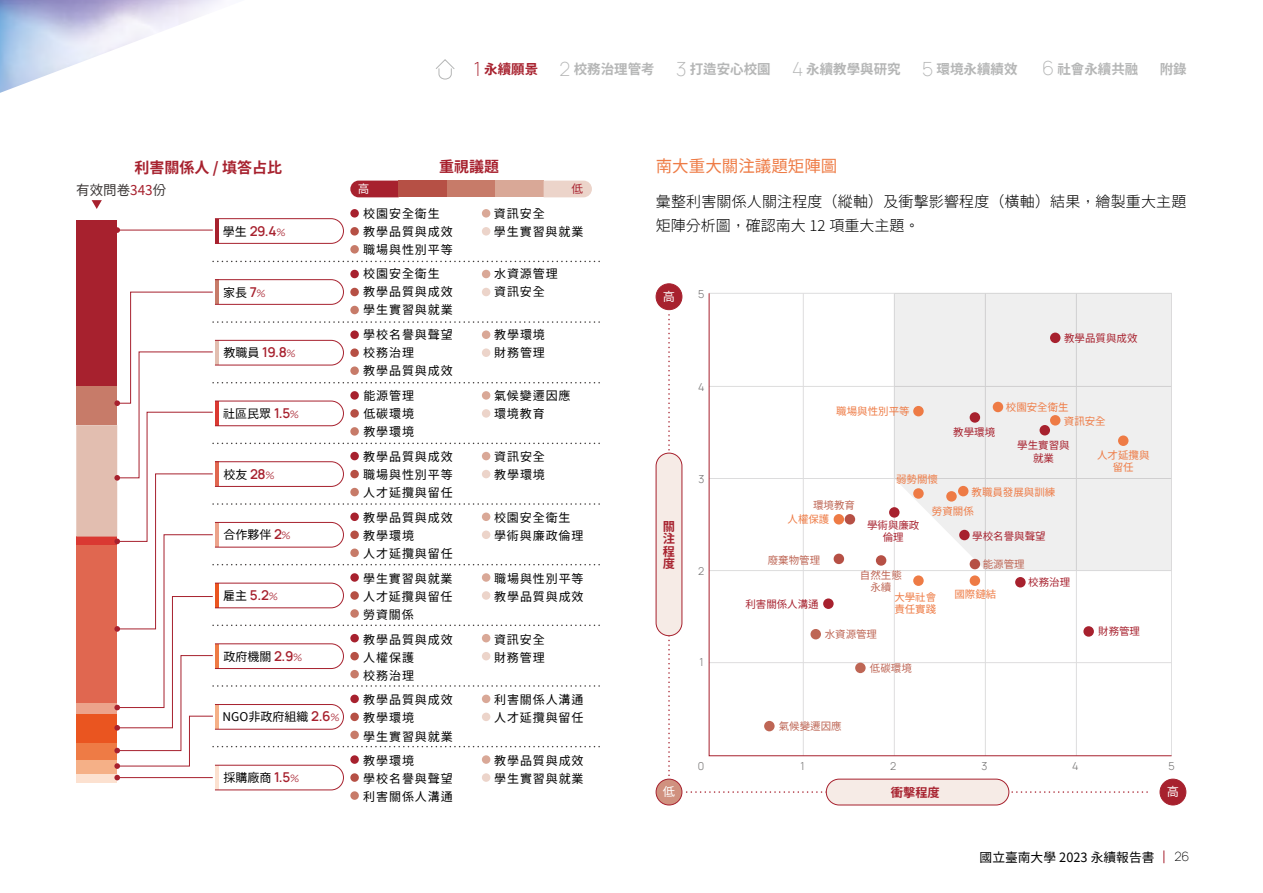
<style>
.page{position:relative;width:1263px;height:893px;background:#fff}
.page>*{position:absolute;margin:0;border:0;box-sizing:border-box;transform-origin:0 0}
.t1{font:16.5px "Taipei Sans TC Beta";color:#ee7b45}
.t2{font:300 15px/24px "Taipei Sans TC Beta";letter-spacing:.01em;color:#000}
.t3{font:700 15px "Taipei Sans TC Beta";color:#a7212e}
.t4{font:700 13.5px "Taipei Sans TC Beta";color:#b5b6b6}
.t5{font:200 13.5px "Manrope";color:#a7212e}
.t6{font:13.5px "Taipei Sans TC Beta";color:#3e3a39}
.t7{font:12.75px "Taipei Sans TC Beta";color:#000}
.t8{font:200 12.75px "Manrope";color:#000}
.t9{font:700 12.3px/12.3px "Taipei Sans TC Beta";color:#a7212e;text-align:justify}
.t10{font:12.3px "Taipei Sans TC Beta";color:#fff}
.t11{font:12px/18px "Taipei Sans TC Beta";letter-spacing:.075em;color:#000}
.t12{font:12px "Taipei Sans TC Beta";color:#000}
.t13{font:11.55px "Taipei Sans TC Beta";color:#fff}
.t14{font:11.55px "Taipei Sans TC Beta";color:#a7212e}
.t15{font:200 10.95px "Manrope";color:#727171}
.t16{font:10.5px/11.9px "Taipei Sans TC Beta";color:#ee7b45;text-align:center}
.t17{font:10.5px/11.9px "Taipei Sans TC Beta";color:#a7212e;text-align:center}
.t18{font:10.5px/12.3px "Taipei Sans TC Beta";color:#be6655;text-align:center}
.s1{font-family:"Manrope";font-weight:200;font-size:19.5px}
.s2{font-family:"Manrope";font-weight:200;font-size:19.5px;color:#a7212e}
.s3{color:#a7212e}
.s4{font-family:"Taipei Sans TC Beta";font-weight:400;font-size:12px;color:#000}
.s5{font-size:10.2px}
.s6{font-family:"Manrope";font-weight:200;font-size:13.5px;color:#a7212e}
.s7{font-family:"Manrope";font-weight:200;font-size:10.2px;color:#a7212e}
</style>
<div class="page">
<div style="left:76px;top:774px;width:41px;height:8px;background:#fce1d0"></div>
<div style="left:76px;top:759px;width:41px;height:15px;background:#f5b087"></div>
<div style="left:76px;top:743px;width:41px;height:16px;background:#ee7b45"></div>
<div style="left:76px;top:714px;width:41px;height:29px;background:#ea5520"></div>
<div style="left:76px;top:703px;width:41px;height:11px;background:#eca38b"></div>
<div style="left:76px;top:545px;width:41px;height:158px;background:#e06750"></div>
<div style="left:76px;top:537px;width:41px;height:8px;background:#da3932"></div>
<div style="left:76px;top:425px;width:41px;height:112px;background:#e2beb0"></div>
<div style="left:76px;top:386px;width:41px;height:39px;background:#c77b69"></div>
<div style="left:76px;top:220px;width:41px;height:166px;background:#a7212e"></div>
<hr style="left:117px;top:230px;width:96px;height:1px;background:#a7212e">
<svg style="left:117px;top:227px;width:3px;height:6px"></svg>
<svg style="left:350px;top:181px;width:49px;height:16px"></svg>
<div style="left:399px;top:181px;width:48px;height:16px;background:#b65045"></div>
<div style="left:447px;top:181px;width:48px;height:16px;background:#c77b69"></div>
<div style="left:495px;top:181px;width:49px;height:16px;background:#d9a897"></div>
<svg style="left:544px;top:181px;width:48px;height:16px"></svg>
<svg style="left:215px;top:218px;width:129px;height:26px"></svg>
<div style="left:350px;top:209px;width:9px;height:9px;background:#a7212e;border-radius:50%"></div>
<div style="left:350px;top:227px;width:9px;height:9px;background:#b65045;border-radius:50%"></div>
<div style="left:350px;top:245px;width:9px;height:9px;background:#c77b69;border-radius:50%"></div>
<div style="left:482px;top:209px;width:8px;height:9px;background:#d9a897;border-radius:50%"></div>
<div style="left:482px;top:227px;width:8px;height:9px;background:#ecd4ca;border-radius:50%"></div>
<div style="left:350px;top:270px;width:9px;height:8px;background:#a7212e;border-radius:50%"></div>
<div style="left:482px;top:270px;width:8px;height:8px;background:#d9a897;border-radius:50%"></div>
<div style="left:350px;top:791px;width:9px;height:9px;background:#c77b69;border-radius:50%"></div>
<svg style="left:92px;top:200px;width:10px;height:9px"></svg>
<svg style="left:213px;top:261px;width:387px;height:1px"></svg>
<svg style="left:114px;top:279px;width:486px;height:512px"></svg>
<svg style="left:668px;top:314px;width:2px;height:461px"></svg>
<svg style="left:687px;top:791px;width:461px;height:2px"></svg>
<div style="left:656px;top:453px;width:26px;height:183px;background:#f6ebe6;border-radius:13px"></div>
<div style="left:656px;top:453px;width:26px;height:183px;border:1px solid #a7212e;border-radius:13px"></div>
<div style="left:656px;top:284px;width:26px;height:26px;background:#a7212e;border-radius:50%"></div>
<div style="left:656px;top:284px;width:26px;height:26px;border:1px solid #a7212e;border-radius:50%"></div>
<div style="left:656px;top:779px;width:26px;height:26px;background:#d0917f;border-radius:50%"></div>
<div style="left:656px;top:779px;width:26px;height:26px;border:1px solid #a7212e;border-radius:50%"></div>
<div style="left:1160px;top:779px;width:26px;height:26px;background:#a7212e;border-radius:50%"></div>
<div style="left:1160px;top:779px;width:26px;height:26px;border:1px solid #a7212e;border-radius:50%"></div>
<div style="left:826px;top:779px;width:183px;height:26px;background:#f6ebe6;border-radius:13px"></div>
<div style="left:826px;top:779px;width:183px;height:26px;border:1px solid #a7212e;border-radius:13px"></div>
<svg style="left:708px;top:293px;width:464px;height:463px"></svg>
<svg style="left:1163px;top:850px;width:1px;height:13px"></svg>
<img style="left:0;top:0;width:222px;height:93px">
<svg style="left:436px;top:59px;width:19px;height:21px"></svg>
<p class="t4" style="left:1042px;top:61px;width:98px"><span class="s1">6</span> 社會永續共融</p>
<p class="t4" style="left:474px;top:62px;width:545px"><span class="s2">1</span> <span class="s3">永續願景</span> <span class="s1">2</span> 校務治理管考 <span class="s1">3</span> 打造安心校園 <span class="s1">4</span> 永續教學與研究 <span class="s1">5</span> 環境永續績效</p>
<p class="t4" style="left:1160px;top:62px;width:28px">附錄</p>
<p class="t3" style="left:134px;top:159px;width:149px">利害關係人 / 填答占比</p>
<p class="t6" style="left:76px;top:182px;width:91px">有效問卷<span class="s3">343</span>份</p>
<p class="t5" style="left:223px;top:221px;width:64px"><span class="s4">學生</span> 29.4<span class="s5">%</span></p>
<p class="t11" style="left:223px;top:283px;width:44px">家長 <span class="s6">7</span><span class="s7">%</span></p>
<p class="t5" style="left:223px;top:343px;width:74px"><span class="s4">教職員</span> 19.8<span class="s5">%</span></p>
<p class="t11" style="left:223px;top:405px;width:77px">社區民眾 <span class="s6">1.5</span><span class="s7">%</span></p>
<p class="t11" style="left:223px;top:465px;width:53px">校友 <span class="s6">28</span><span class="s7">%</span></p>
<p class="t11" style="left:223px;top:526px;width:69px">合作夥伴 <span class="s6">2</span><span class="s7">%</span></p>
<p class="t5" style="left:223px;top:586px;width:56px"><span class="s4">雇主</span> 5.2<span class="s5">%</span></p>
<p class="t11" style="left:223px;top:648px;width:81px">政府機關 <span class="s6">2.9</span><span class="s7">%</span></p>
<p class="t12" style="left:223px;top:710px;width:118px">NGO非政府組織 <span class="s6">2.6</span><span class="s7">%</span></p>
<p class="t11" style="left:223px;top:769px;width:77px">採購廠商 <span class="s6">1.5</span><span class="s7">%</span></p>
<p class="t3" style="left:439px;top:159px;width:61px">重視議題</p>
<p class="t13" style="left:358px;top:183px;width:13px">高</p>
<p class="t14" style="left:571px;top:183px;width:13px">低</p>
<p class="t11" style="left:363px;top:204px;width:91px">校園安全衛生教學品質與成效職場與性別平等</p>
<p class="t11" style="left:494px;top:204px;width:91px">資訊安全<br>學生實習與就業</p>
<p class="t11" style="left:363px;top:265px;width:91px">校園安全衛生教學品質與成效學生實習與就業</p>
<p class="t11" style="left:494px;top:265px;width:65px">水資源管理資訊安全</p>
<p class="t11" style="left:363px;top:326px;width:91px">學校名譽與聲望校務治理<br>教學品質與成效</p>
<p class="t11" style="left:494px;top:326px;width:52px">教學環境財務管理</p>
<p class="t11" style="left:363px;top:387px;width:52px;text-align:justify">能源管理低碳環境教學環境</p>
<p class="t11" style="left:494px;top:387px;width:78px">氣候變遷因應環境教育</p>
<p class="t11" style="left:363px;top:448px;width:91px;text-align:justify">教學品質與成效職場與性別平等人才延攬與留任</p>
<p class="t11" style="left:494px;top:448px;width:52px">資訊安全教學環境</p>
<p class="t11" style="left:363px;top:509px;width:91px">教學品質與成效教學環境<br>人才延攬與留任</p>
<p class="t11" style="left:494px;top:509px;width:91px">校園安全衛生學術與廉政倫理</p>
<p class="t11" style="left:363px;top:570px;width:91px;text-align:justify">學生實習與就業人才延攬與留任勞資關係</p>
<p class="t11" style="left:494px;top:570px;width:91px">職場與性別平等教學品質與成效</p>
<p class="t11" style="left:363px;top:630px;width:91px">教學品質與成效人權保護<br>校務治理</p>
<p class="t11" style="left:494px;top:630px;width:52px">資訊安全財務管理</p>
<p class="t11" style="left:363px;top:691px;width:91px">教學品質與成效教學環境<br>學生實習與就業</p>
<p class="t11" style="left:494px;top:691px;width:91px">利害關係人溝通人才延攬與留任</p>
<p class="t11" style="left:363px;top:752px;width:91px">教學環境<br>學校名譽與聲望利害關係人溝通</p>
<p class="t11" style="left:494px;top:752px;width:91px">教學品質與成效學生實習與就業</p>
<h1 class="t1" style="left:656px;top:156px;width:183px">南大重大關注議題矩陣圖</h1>
<p class="t2" style="left:656px;top:190px;width:532px">彙整利害關係人關注程度（縱軸）及衝擊影響程度（橫軸）結果，繪製重大主題矩陣分析圖，確認南大 12 項重大主題。</p>
<p class="t10" style="left:663px;top:289px;width:13px">高</p>
<p class="t15" style="left:698px;top:287px;width:8px">5</p>
<p class="t15" style="left:698px;top:379px;width:8px">4</p>
<p class="t9" style="left:663px;top:521px;width:13px">關注程度</p>
<p class="t15" style="left:698px;top:472px;width:7px">3</p>
<p class="t15" style="left:698px;top:563px;width:8px">2</p>
<p class="t15" style="left:699px;top:654px;width:6px">1</p>
<p class="t15" style="left:698px;top:758px;width:8px">0</p>
<p class="t17" style="left:1064px;top:332px;width:75px">教學品質與成效</p>
<p class="t16" style="left:836px;top:406px;width:75px">職場與性別平等</p>
<p class="t16" style="left:896px;top:474px;width:43px">弱勢關懷</p>
<p class="t17" style="left:953px;top:426px;width:43px">教學環境</p>
<p class="t16" style="left:1006px;top:402px;width:64px">校園安全衛生</p>
<p class="t16" style="left:1064px;top:415px;width:43px">資訊安全</p>
<p class="t17" style="left:1017px;top:439px;width:54px;line-height:12.6px">學生實習與就業</p>
<p class="t16" style="left:1097px;top:450px;width:54px">人才延攬與留任</p>
<p class="t16" style="left:971px;top:486px;width:85px">教職員發展與訓練</p>
<p class="t18" style="left:813px;top:499px;width:43px">環境教育</p>
<p class="t16" style="left:787px;top:514px;width:43px">人權保護</p>
<p class="t16" style="left:932px;top:506px;width:43px">勞資關係</p>
<p class="t17" style="left:867px;top:520px;width:54px">學術與廉政倫理</p>
<p class="t17" style="left:972px;top:531px;width:75px">學校名譽與聲望</p>
<p class="t18" style="left:768px;top:554px;width:54px">廢棄物管理</p>
<p class="t17" style="left:745px;top:598px;width:75px">利害關係人溝通</p>
<p class="t18" style="left:983px;top:558px;width:43px">能源管理</p>
<p class="t18" style="left:860px;top:569px;width:43px">自然生態永續</p>
<p class="t17" style="left:1028px;top:577px;width:43px">校務治理</p>
<p class="t16" style="left:894px;top:591px;width:43px;text-align:left">大學社會責任實踐</p>
<p class="t16" style="left:954px;top:589px;width:43px">國際鏈結</p>
<p class="t18" style="left:825px;top:628px;width:54px">水資源管理</p>
<p class="t18" style="left:779px;top:720px;width:64px">氣候變遷因應</p>
<p class="t18" style="left:870px;top:662px;width:43px">低碳環境</p>
<p class="t17" style="left:1098px;top:626px;width:43px">財務管理</p>
<p class="t15" style="left:801px;top:758px;width:6px">1</p>
<p class="t15" style="left:890px;top:758px;width:8px">2</p>
<p class="t15" style="left:981px;top:758px;width:7px">3</p>
<p class="t15" style="left:1072px;top:758px;width:8px">4</p>
<p class="t15" style="left:1168px;top:758px;width:8px">5</p>
<p class="t10" style="left:663px;top:784px;width:13px">低</p>
<p class="t10" style="left:1167px;top:784px;width:13px">高</p>
<p class="t9" style="left:891px;top:787px;width:51px">衝擊程度</p>
<p class="t7" style="left:979px;top:850px;width:176px">國立臺南大學 2023 永續報告書</p>
<p class="t8" style="left:1174px;top:848px;width:17px">26</p>
</div>
